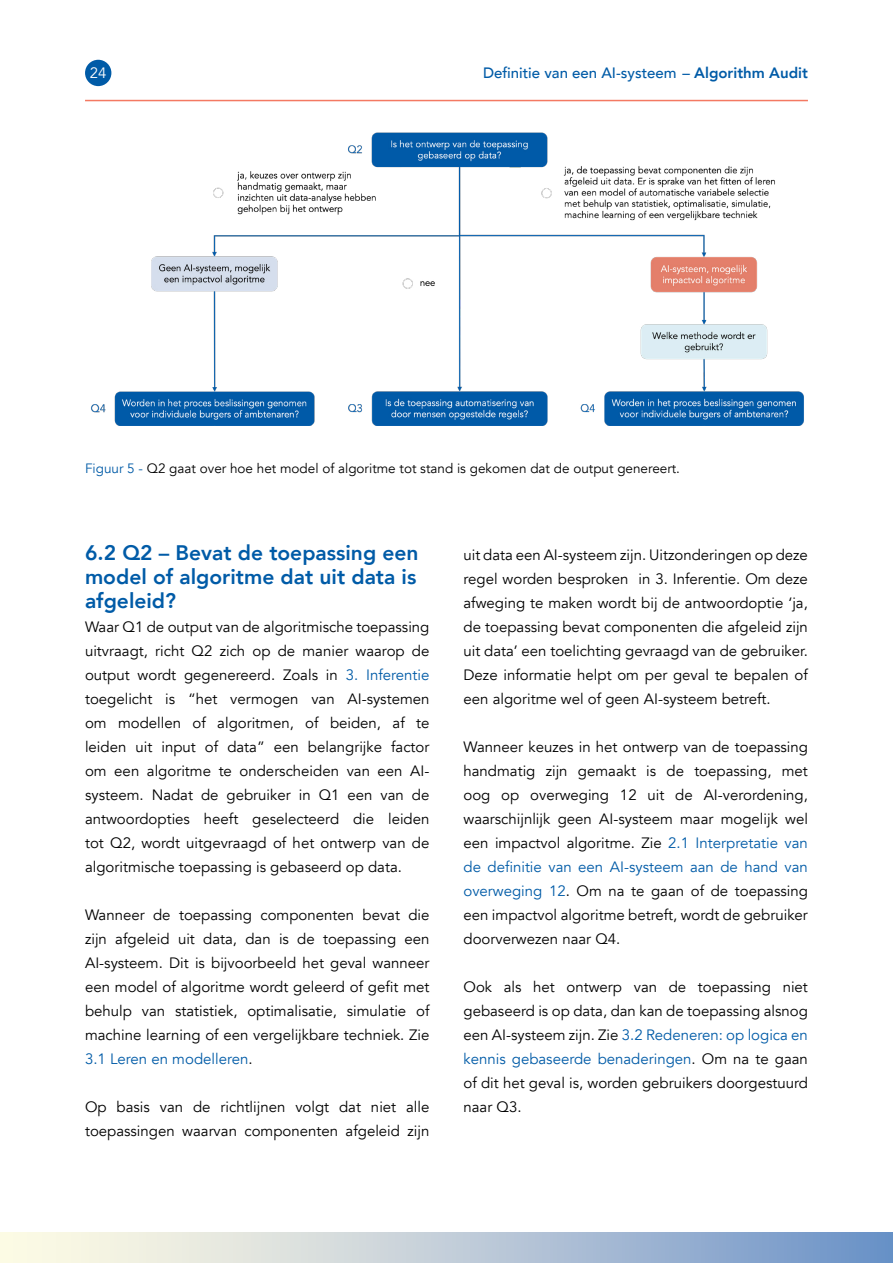
<style>
.page{position:relative;width:893px;height:1263px;background:#fff}
.page>*{position:absolute;margin:0;border:0;box-sizing:border-box;transform-origin:0 0}
.t1{font:800 21px/24px "Avenir";color:#005ba7;text-align:justify}
.t2{font:15px/24px "Avenir";color:#000;text-align:justify}
.t3{font:500 15px "Avenir";color:#005ba7}
.t4{font:15px "Avenir";color:#fff}
.t5{font:13.5px "Avenir";color:#000}
.s1{font-weight:800}
.s2{color:#005ba7}
</style>
<div class="page">
<img style="left:91px;top:132px;width:713px;height:293px">
<hr style="left:85px;top:100px;width:723px;height:1px;background:#f47962">
<div style="left:85px;top:60px;width:26px;height:26px;background:#005ba7;border-radius:50%"></div>
<div style="left:0;top:1233px;width:893px;height:30px;background:linear-gradient(to right,#ffffe7,#7194c9)"></div>
<p class="t4" style="left:90px;top:64px;width:18px">24</p>
<p class="t3" style="left:483px;top:60px;width:326px">Definitie van een AI-systeem – <span class="s1">Algorithm Audit</span></p>
<p class="t5" style="left:85px;top:460px;width:596px"><span class="s2">Figuur 5 -</span> Q2 gaat over hoe het model of algoritme tot stand is gekomen dat de output genereert.</p>
<h1 class="t1" style="left:85px;top:540px;width:335px">6.2 Q2 – Bevat de toepassing een model of algoritme dat uit data is afgeleid?</h1>
<p class="t2" style="left:85px;top:615px;width:346px">Waar Q1 de output van de algoritmische toepassing uitvraagt, richt Q2 zich op de manier waarop de output wordt gegenereerd. Zoals in <span class="s2">3. Inferentie </span>toegelicht is “het vermogen van AI-systemen om modellen of algoritmen, of beiden, af te leiden uit input of data” een belangrijke factor om een algoritme te onderscheiden van een AI&shy;systeem. Nadat de gebruiker in Q1 een van de antwoordopties heeft geselecteerd die leiden tot Q2, wordt uitgevraagd of het ontwerp van de algoritmische toepassing is gebaseerd op data.</p>
<p class="t2" style="left:85px;top:903px;width:346px">Wanneer de toepassing componenten bevat die zijn afgeleid uit data, dan is de toepassing een AI-systeem. Dit is bijvoorbeeld het geval wanneer een model of algoritme wordt geleerd of gefit met behulp van statistiek, optimalisatie, simulatie of machine learning of een vergelijkbare techniek. Zie <span class="s2">3.1 Leren en modelleren</span>.</p>
<p class="t2" style="left:85px;top:1095px;width:346px">Op basis van de richtlijnen volgt dat niet alle toepassingen waarvan componenten afgeleid zijn</p>
<p class="t2" style="left:463px;top:543px;width:346px">uit data een AI-systeem zijn. Uitzonderingen op deze regel worden besproken in 3. Inferentie. Om deze afweging te maken wordt bij de antwoordoptie ‘ja, de toepassing bevat componenten die afgeleid zijn uit data’ een toelichting gevraagd van de gebruiker.<br>Deze informatie helpt om per geval te bepalen of een algoritme wel of geen AI-systeem betreft.</p>
<p class="t2" style="left:463px;top:735px;width:346px">Wanneer keuzes in het ontwerp van de toepassing handmatig zijn gemaakt is de toepassing, met oog op overweging 12 uit de AI-verordening, waarschijnlijk geen AI-systeem maar mogelijk wel een impactvol algoritme. Zie <span class="s2">2.1 Interpretatie van de definitie van een AI-systeem aan de hand van overweging 12</span>. Om na te gaan of de toepassing een impactvol algoritme betreft, wordt de gebruiker doorverwezen naar Q4.</p>
<p class="t2" style="left:463px;top:975px;width:346px">Ook als het ontwerp van de toepassing niet gebaseerd is op data, dan kan de toepassing alsnog een AI-systeem zijn. Zie <span class="s2">3.2 Redeneren: op logica en kennis gebaseerde benaderingen</span>. Om na te gaan of dit het geval is, worden gebruikers doorgestuurd naar Q3.</p>
</div>
